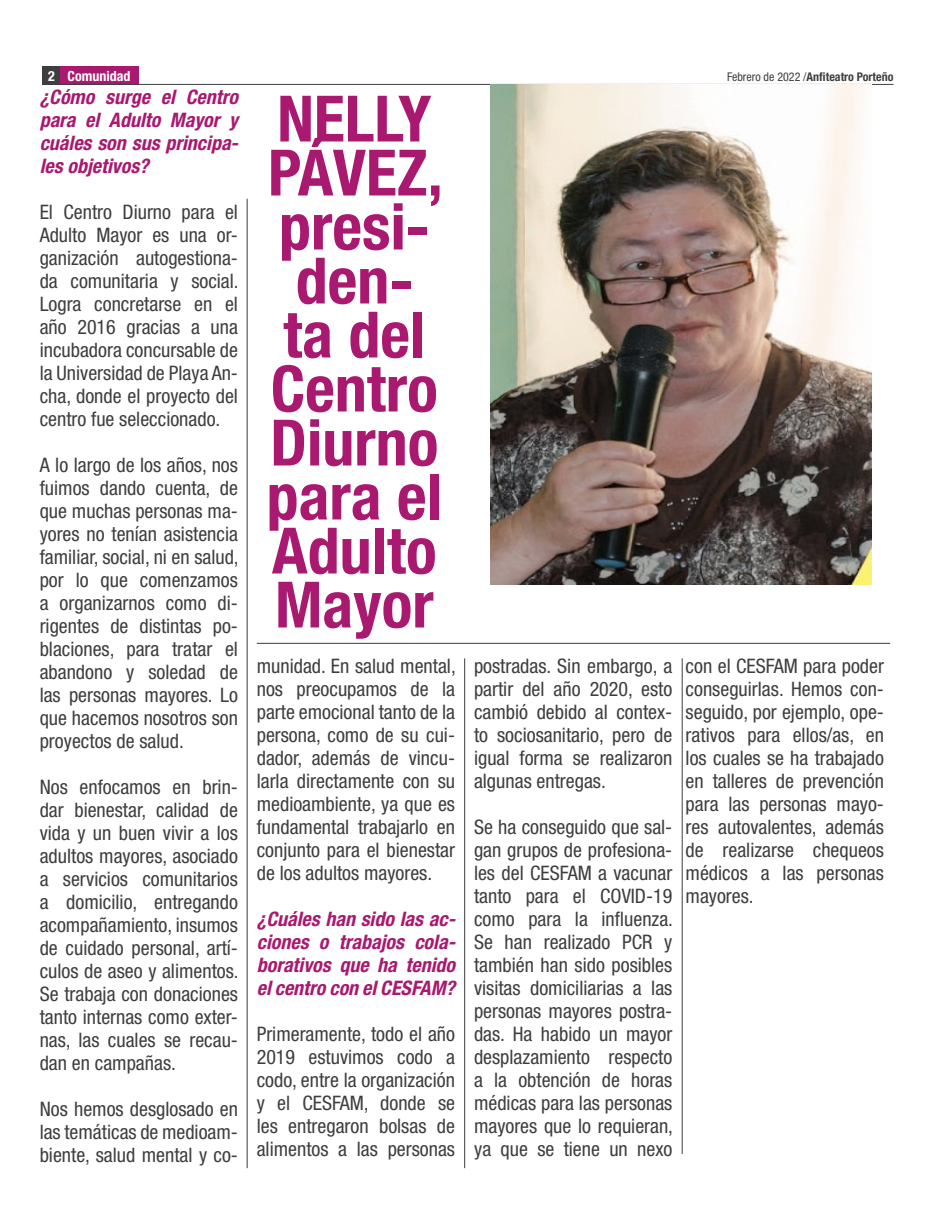
<style>
.page{position:relative;width:936px;height:1224px;background:#fff}
.page>*{position:absolute;margin:0;border:0;box-sizing:border-box;transform-origin:0 0}
.t1{font:700 condensed 64px/54px "Helvetica Neue LT Std";color:#a8196f}
.t2{font:condensed 20px/23px "Helvetica Neue LT Std";color:#3e3e3f;text-align:justify}
.t3{font:italic 700 condensed 20px/23px "Helvetica Neue LT Std";color:#a8196f;text-align:justify}
.t4{font:700 condensed 14px "Helvetica Neue LT Std";color:#fff}
.t5{font:700 condensed 12px "Helvetica Neue LT Std";color:#3e3e3f}
.s1{font-weight:400}
</style>
<div class="page">
<div style="left:43px;top:66px;width:18px;height:18px;background:#3e3e3f"></div>
<div style="left:61px;top:66px;width:78px;height:18px;background:#a8196f"></div>
<hr style="left:43px;top:84px;width:850px;height:1px;background:#3e3e3f">
<hr style="left:464px;top:658px;width:1px;height:510px;background:#3e3e3f">
<hr style="left:247px;top:199px;width:1px;height:969px;background:#3e3e3f">
<hr style="left:681px;top:658px;width:1px;height:496px;background:#3e3e3f">
<img style="left:490px;top:85px;width:381px;height:500px">
<hr style="left:257px;top:643px;width:633px;height:1px;background:#3e3e3f">
<p class="t4" style="left:48px;top:68px;width:8px">2</p>
<p class="t4" style="left:67px;top:68px;width:64px">Comunidad</p>
<p class="t5" style="left:727px;top:70px;width:168px"><span class="s1">Febrero de 2022 /</span>Anfiteatro Porteño</p>
<p class="t3" style="left:40px;top:86px;width:200px">¿Cómo surge el Centro para el Adulto Mayor y cuáles son sus principa&shy;les objetivos?</p>
<p class="t2" style="left:40px;top:201px;width:200px">El Centro Diurno para el Adulto Mayor es una or&shy;ganización autogestiona&shy;da comunitaria y social.<br>Logra concretarse en el año 2016 gracias a una incubadora concursable de la Universidad de Playa An&shy;cha, donde el proyecto del centro fue seleccionado.</p>
<p class="t2" style="left:40px;top:454px;width:200px">A lo largo de los años, nos fuimos dando cuenta, de que muchas personas ma&shy;yores no tenían asistencia familiar, social, ni en salud, por lo que comenzamos a organizarnos como di&shy;rigentes de distintas po&shy;blaciones, para tratar el abandono y soledad de las personas mayores. Lo que hacemos nosotros son proyectos de salud.</p>
<p class="t2" style="left:40px;top:776px;width:200px">Nos enfocamos en brin&shy;dar bienestar, calidad de vida y un buen vivir a los adultos mayores, asociado a servicios comunitarios a domicilio, entregando acompañamiento, insumos de cuidado personal, artí&shy;culos de aseo y alimentos.<br>Se trabaja con donaciones tanto internas como exter&shy;nas, las cuales se recau&shy;dan en campañas.</p>
<p class="t2" style="left:40px;top:1098px;width:200px">Nos hemos desglosado en las temáticas de medioam&shy;biente, salud mental y co-</p>
<p class="t1" style="left:268px;top:91px;width:176px">NELLY<br>PÁVEZ,</p>
<p class="t1" style="left:266px;top:199px;width:177px;text-align:center">presi&shy;den&shy;ta del<br>Centro<br>Diurno para el<br>Adulto<br>Mayor</p>
<p class="t2" style="left:474px;top:654px;width:200px">postradas. Sin embargo, a partir del año 2020, esto cambió debido al contex&shy;to sociosanitario, pero de igual forma se realizaron algunas entregas.</p>
<p class="t2" style="left:474px;top:815px;width:200px">Se ha conseguido que sal&shy;gan grupos de profesiona&shy;les del CESFAM a vacunar tanto para el COVID-19 como para la influenza.<br>Se han realizado PCR y también han sido posibles visitas domiciliarias a las personas mayores postra&shy;das. Ha habido un mayor desplazamiento respecto a la obtención de horas médicas para las personas mayores que lo requieran, ya que se tiene un nexo</p>
<p class="t2" style="left:685px;top:654px;width:200px">con el CESFAM para poder conseguirlas. Hemos con&shy;seguido, por ejemplo, ope&shy;rativos para ellos/as, en los cuales se ha trabajado en talleres de prevención para las personas mayo&shy;res autovalentes, además de realizarse chequeos médicos a las personas mayores.</p>
<p class="t2" style="left:257px;top:654px;width:200px">munidad. En salud mental, nos preocupamos de la parte emocional tanto de la persona, como de su cui&shy;dador, además de vincu&shy;larla directamente con su medioambiente, ya que es fundamental trabajarlo en conjunto para el bienestar de los adultos mayores.</p>
<p class="t3" style="left:257px;top:907px;width:200px">¿Cuáles han sido las ac&shy;ciones o trabajos cola&shy;borativos que ha tenido el centro con el CESFAM?</p>
<p class="t2" style="left:257px;top:1022px;width:200px">Primeramente, todo el año 2019 estuvimos codo a codo, entre la organización y el CESFAM, donde se les entregaron bolsas de alimentos a las personas</p>
</div>
